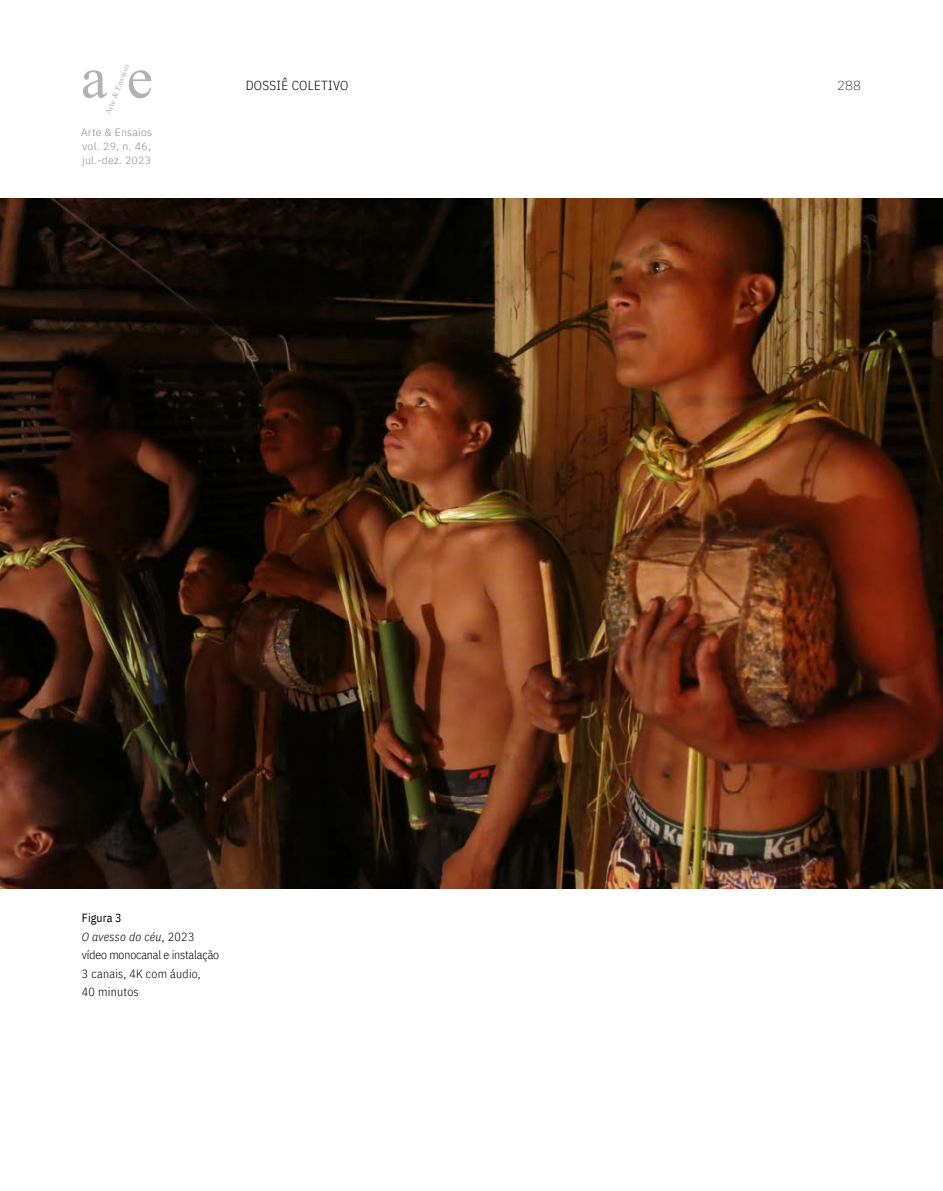
<style>
.page{position:relative;width:943px;height:1191px;background:#fff}
.page>*{position:absolute;margin:0;border:0;box-sizing:border-box;transform-origin:0 0}
.t1{font:59.15px "Times New Roman";color:#b3b2b2}
.t2{font:300 13.12px "IBM Plex Sans Cond";letter-spacing:.025em;color:#000}
.t3{font:200 13.12px "IBM Plex Sans";color:#000}
.t4{font:300 11.9px/18.4px "IBM Plex Sans Cond";letter-spacing:-.01em;color:#000}
.t5{font:300 10.5px/14px "IBM Plex Sans";letter-spacing:.025em;color:#878787;text-align:justify}
.t6{font:8.4px "Times New Roman";color:#b3b2b2}
.s1{font-weight:400}
.s2{font-style:italic}
</style>
<div class="page">
<img style="left:0;top:198px;width:943px;height:690px">
<p class="t6" style="left:102px;top:112px;width:55px;rotate:-69deg">Arte &amp; Ensaios</p>
<p class="t5" style="left:81px;top:125px;width:72px">Arte &amp; Ensaios vol. 29, n. 46, jul.-dez. 2023</p>
<h1 class="t1" style="left:81px;top:36px;width:73px">a e</h1>
<p class="t2" style="left:246px;top:75px;width:104px">DOSSIÊ COLETIVO</p>
<p class="t3" style="left:837px;top:75px;width:25px">288</p>
<p class="t4" style="left:82px;top:908px;width:139px"><span class="s1">Figura 3<br></span><span class="s2">O avesso do céu</span>, 2023 vídeo monocanal e instalação<br>3 canais, 4K com áudio,<br>40 minutos</p>
</div>
